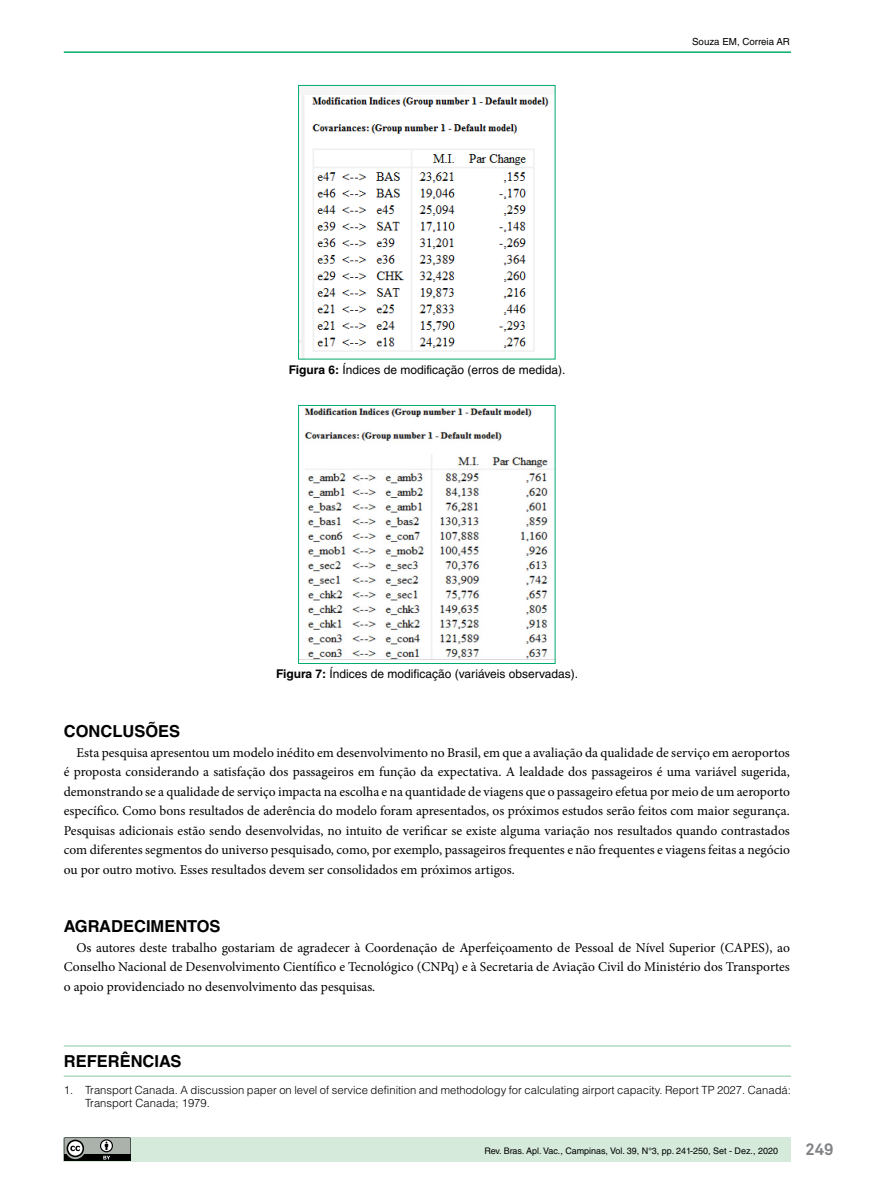
<style>
.page{position:relative;width:893px;height:1191px;background:#fff}
.page>*{position:absolute;margin:0;border:0;box-sizing:border-box;transform-origin:0 0}
.t1{font:700 16.5px "Helvetica LT Std";color:#000}
.t2{font:700 16.5px "Akkurat Pro";color:#808285}
.t3{font:13.5px/19.5px "Minion Pro";color:#000;text-align:justify}
.t4{font:12px "Helvetica LT Std";color:#000}
.t5{font:300 11.25px/13.5px "Helvetica LT Std";color:#000}
.t6{font:9.75px "Helvetica LT Std";color:#000}
.t7{font:9px "Helvetica LT Std";color:#000}
.s1{font-weight:700}
</style>
<div class="page">
<div style="left:64px;top:1137px;width:727px;height:24px;background:#d5eadb"></div>
<svg style="left:64px;top:1137px;width:73px;height:25px;background:#808681"></svg>
<hr style="left:64px;top:51px;width:727px;height:2px;background:#00ad6d">
<img style="left:300px;top:95px;width:249px;height:262px">
<div style="left:298px;top:85px;width:257px;height:274px;border:1px solid #00ad6d"></div>
<img style="left:300px;top:407px;width:253px;height:253px">
<div style="left:298px;top:405px;width:257px;height:259px;border:1px solid #00ad6d"></div>
<hr style="left:64px;top:1045px;width:727px;height:1px;background:#88c7a0">
<hr style="left:64px;top:1075px;width:727px;height:1px;background:#88c7a0">
<p class="t6" style="left:692px;top:36px;width:99px">Souza EM, Correia AR</p>
<p class="t4" style="left:289px;top:363px;width:278px"><span class="s1">Figura 6:</span> Índices de modificação (erros de medida).</p>
<p class="t4" style="left:276px;top:667px;width:304px"><span class="s1">Figura 7:</span> Índices de modificação (variáveis observadas).</p>
<p class="t1" style="left:64px;top:721px;width:118px">CONCLUSÕES</p>
<p class="t3" style="left:64px;top:743px;width:728px;text-indent:13px">Esta pesquisa apresentou um modelo inédito em desenvolvimento no Brasil, em que a avaliação da qualidade de serviço em aeroportos é proposta considerando a satisfação dos passageiros em função da expectativa. A lealdade dos passageiros é uma variável sugerida, demonstrando se a qualidade de serviço impacta na escolha e na quantidade de viagens que o passageiro efetua por meio de um aeroporto específico. Como bons resultados de aderência do modelo foram apresentados, os próximos estudos serão feitos com maior segurança.<br>Pesquisas adicionais estão sendo desenvolvidas, no intuito de verificar se existe alguma variação nos resultados quando contrastados com diferentes segmentos do universo pesquisado, como, por exemplo, passageiros frequentes e não frequentes e viagens feitas a negócio ou por outro motivo. Esses resultados devem ser consolidados em próximos artigos.</p>
<p class="t1" style="left:64px;top:916px;width:158px">AGRADECIMENTOS</p>
<p class="t3" style="left:64px;top:938px;width:728px;text-indent:13px">Os autores deste trabalho gostariam de agradecer à Coordenação de Aperfeiçoamento de Pessoal de Nível Superior (CAPES), ao Conselho Nacional de Desenvolvimento Científico e Tecnológico (CNPq) e à Secretaria de Aviação Civil do Ministério dos Transportes o apoio providenciado no desenvolvimento das pesquisas.</p>
<p class="t1" style="left:64px;top:1051px;width:119px">REFERÊNCIAS</p>
<p class="t5" style="left:85px;top:1082px;width:707px;text-indent:-21px">1. Transport Canada. A discussion paper on level of service definition and methodology for calculating airport capacity. Report TP 2027. Canadá:<br>Transport Canada; 1979.</p>
<p class="t7" style="left:484px;top:1145px;width:295px">Rev. Bras. Apl. Vac., Campinas, Vol. 39, N°3, pp. 241-250, Set - Dez., 2020</p>
<p class="t2" style="left:805px;top:1139px;width:30px">249</p>
</div>
